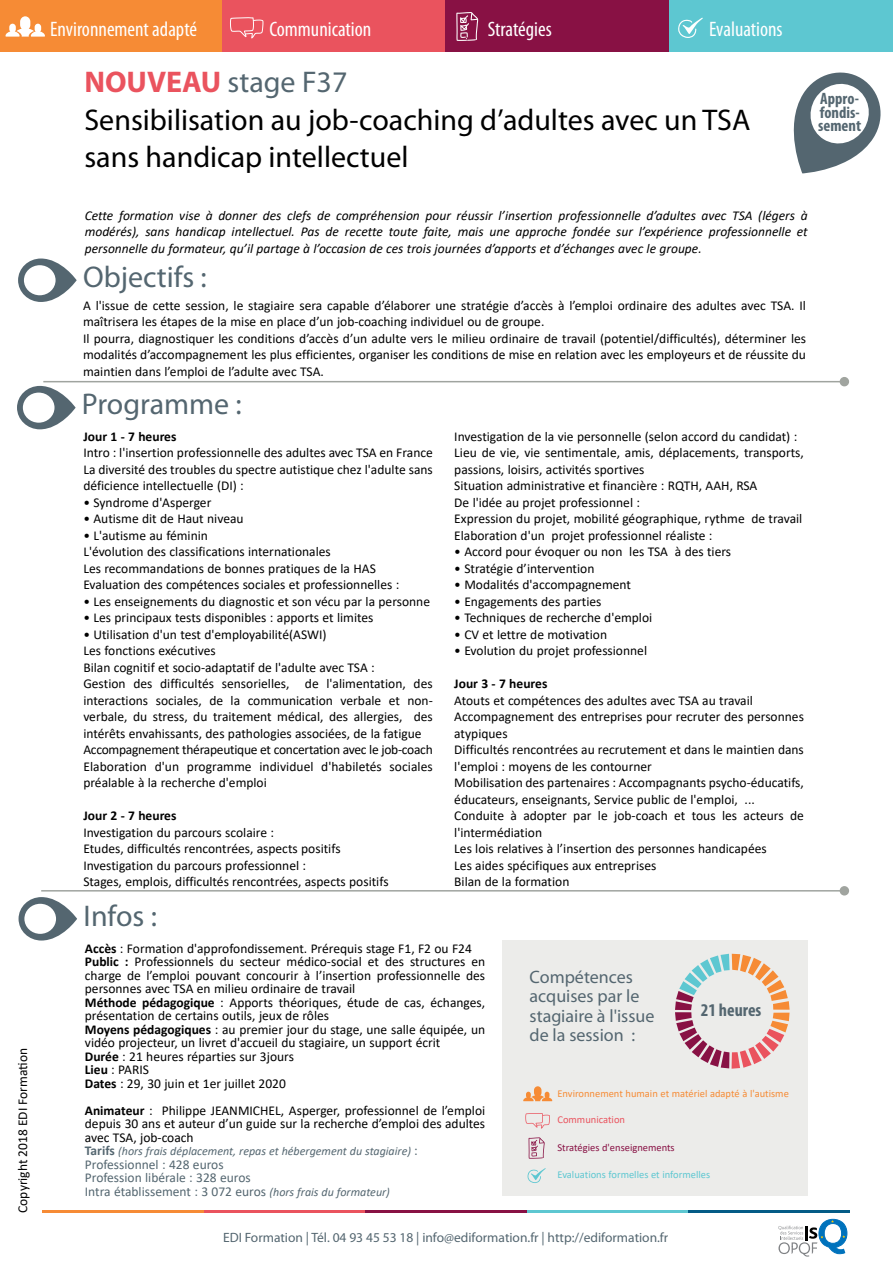
<style>
.page{position:relative;width:893px;height:1263px;background:#fff}
.page>*{position:absolute;margin:0;border:0;box-sizing:border-box;transform-origin:0 0}
.t1{font:30px/37.5px "Myriad Pro";color:#000}
.t2{font:30px "Myriad Pro";color:#546670}
.t3{font:condensed 21px "Myriad Pro";color:#fff}
.t4{font:18px/19.5px "Myriad Pro";color:#546670}
.t5{font:700 condensed 18px "Myriad Pro";color:#546670}
.t6{font:700 condensed 16.5px/13.5px "Myriad Pro";color:#546670}
.t7{font:13.5px/16.5px "Calibri";color:#000}
.t8{font:italic 13.5px/16.5px "Calibri";color:#000;text-align:justify}
.t9{font:13.5px/13.5px "Calibri";color:#546670}
.t10{font:13.5px "Myriad Pro";color:#546670}
.t11{font:700 13.5px "Calibri";color:#000}
.t12{font:italic 12px "Calibri";color:#546670}
.t13{font:10.5px "Calibri";color:#f68b35}
.t14{font:10.5px "Calibri";color:#5dc7d1}
.t15{font:10.5px "Calibri";color:#814}
.t16{font:10.5px "Calibri";color:#ea535e}
.s1{font-weight:700;color:#ea535e}
.s2{color:#546670}
.s3{font-weight:700}
.s4{font-weight:700;font-style:normal;font-size:13.5px}
.s5{font-style:normal;font-size:13.5px}
.s6{font-style:italic;font-size:12px}
</style>
<div class="page">
<svg style="left:778px;top:1219px;width:69px;height:37px"></svg>
<hr style="left:43px;top:1210px;width:161px;height:3px;background:#f68b35">
<hr style="left:204px;top:1210px;width:162px;height:3px;background:#ea535e">
<hr style="left:366px;top:1210px;width:161px;height:3px;background:#814">
<hr style="left:527px;top:1210px;width:162px;height:3px;background:#5dc7d1">
<hr style="left:689px;top:1210px;width:161px;height:3px;background:#035b86">
<div style="left:0;top:0;width:222px;height:51px;background:#f68b35"></div>
<div style="left:222px;top:0;width:224px;height:51px;background:#ea535e"></div>
<div style="left:446px;top:0;width:223px;height:51px;background:#814"></div>
<div style="left:669px;top:0;width:223px;height:51px;background:#5dc7d1"></div>
<svg style="left:456px;top:12px;width:22px;height:29px"></svg>
<svg style="left:6px;top:16px;width:39px;height:21px"></svg>
<svg style="left:230px;top:17px;width:33px;height:21px"></svg>
<svg style="left:678px;top:18px;width:25px;height:20px"></svg>
<svg style="left:18px;top:258px;width:59px;height:44px"></svg>
<svg style="left:17px;top:386px;width:59px;height:43px"></svg>
<hr style="left:43px;top:381px;width:798px;height:1px;background:#a0a49f">
<div style="left:840px;top:378px;width:8px;height:8px;background:#a0a49f;border-radius:50%"></div>
<div style="left:840px;top:377px;width:9px;height:9px;border:2px solid #a0a49f;border-radius:50%"></div>
<hr style="left:41px;top:890px;width:800px;height:1px;background:#a0a49f">
<div style="left:840px;top:887px;width:8px;height:8px;background:#a0a49f;border-radius:50%"></div>
<div style="left:840px;top:886px;width:9px;height:9px;border:2px solid #a0a49f;border-radius:50%"></div>
<svg style="left:793px;top:72px;width:88px;height:101px"></svg>
<svg style="left:19px;top:897px;width:58px;height:43px"></svg>
<div style="left:502px;top:940px;width:306px;height:256px;background:#ececea"></div>
<svg style="left:523px;top:1086px;width:29px;height:15px"></svg>
<svg style="left:525px;top:1113px;width:25px;height:15px"></svg>
<svg style="left:529px;top:1137px;width:16px;height:22px"></svg>
<svg style="left:527px;top:1168px;width:19px;height:15px"></svg>
<svg style="left:675px;top:954px;width:115px;height:115px"></svg>
<p class="t7" style="left:14px;top:1213px;width:166px;rotate:-90deg">Copyright 2018 EDI Formation</p>
<h2 class="t3" style="left:50px;top:16px;width:148px">Environnement adapté</h2>
<h2 class="t3" style="left:269px;top:16px;width:103px">Communication</h2>
<h2 class="t3" style="left:488px;top:16px;width:66px">Stratégies</h2>
<h2 class="t3" style="left:709px;top:16px;width:75px">Evaluations</h2>
<h1 class="t1" style="left:84px;top:63px;width:667px"><span class="s1">NOUVEAU</span> <span class="s2">stage F37<br></span>Sensibilisation au job-coaching d’adultes avec un TSA sans handicap intellectuel</h1>
<p class="t6" style="left:818px;top:92px;width:45px">Appro&shy;fondis&shy;sement</p>
<p class="t8" style="left:85px;top:207px;width:725px">Cette formation vise à donner des clefs de compréhension pour réussir l’insertion professionnelle d’adultes avec TSA (légers à modérés), sans handicap intellectuel. Pas de recette toute faite, mais une approche fondée sur l’expérience professionnelle et personnelle du formateur, qu’il partage à l’occasion de ces trois journées d’apports et d’échanges avec le groupe.</p>
<h1 class="t2" style="left:83px;top:259px;width:125px">Objectifs :</h1>
<p class="t7" style="left:83px;top:296px;width:724px">A l'issue de cette session, le stagiaire sera capable d’élaborer une stratégie d’accès à l’emploi ordinaire des adultes avec TSA. Il maîtrisera les étapes de la mise en place d’un job-coaching individuel ou de groupe.<br>Il pourra, diagnostiquer les conditions d’accès d’un adulte vers le milieu ordinaire de travail (potentiel/difficultés), déterminer les modalités d’accompagnement les plus efficientes, organiser les conditions de mise en relation avec les employeurs et de réussite du maintien dans l’emploi de l’adulte avec TSA.</p>
<h1 class="t2" style="left:82px;top:385px;width:161px">Programme :</h1>
<p class="t11" style="left:83px;top:427px;width:95px">Jour 1 - 7 heures</p>
<p class="t7" style="left:83px;top:444px;width:351px;text-align:justify">Intro : l'insertion professionnelle des adultes avec TSA en France La diversité des troubles du spectre autistique chez l'adulte sans déficience intellectuelle (DI) :</p>
<p class="t7" style="left:83px;top:494px;width:130px">• Syndrome d'Asperger</p>
<p class="t7" style="left:83px;top:510px;width:162px">• Autisme dit de Haut niveau</p>
<p class="t7" style="left:83px;top:527px;width:318px">• L'autisme au féminin<br>L'évolution des classifications internationales<br>Les recommandations de bonnes pratiques de la HAS Evaluation des compétences sociales et professionnelles :</p>
<p class="t7" style="left:83px;top:593px;width:348px">• Les enseignements du diagnostic et son vécu par la personne</p>
<p class="t7" style="left:83px;top:609px;width:292px">• Les principaux tests disponibles : apports et limites</p>
<p class="t7" style="left:83px;top:626px;width:351px">• Utilisation d'un test d'employabilité(ASWI)<br>Les fonctions exécutives<br>Bilan cognitif et socio-adaptatif de l'adulte avec TSA :<br>Gestion des difficultés sensorielles, de l'alimentation, des interactions sociales, de la communication verbale et non&shy;verbale, du stress, du traitement médical, des allergies, des intérêts envahissants, des pathologies associées, de la fatigue Accompagnement thérapeutique et concertation avec le job-coach Elaboration d'un programme individuel d'habiletés sociales préalable à la recherche d'emploi</p>
<p class="t11" style="left:83px;top:806px;width:95px">Jour 2 - 7 heures</p>
<p class="t7" style="left:83px;top:824px;width:307px">Investigation du parcours scolaire :<br>Etudes, difficultés rencontrées, aspects positifs Investigation du parcours professionnel :<br>Stages, emplois, difficultés rencontrées, aspects positifs</p>
<p class="t7" style="left:454px;top:428px;width:351px">Investigation de la vie personnelle (selon accord du candidat) :<br>Lieu de vie, vie sentimentale, amis, déplacements, transports, passions, loisirs, activités sportives<br>Situation administrative et financière : RQTH, AAH, RSA<br>De l'idée au projet professionnel :<br>Expression du projet, mobilité géographique, rythme de travail Elaboration d'un projet professionnel réaliste :</p>
<p class="t7" style="left:454px;top:543px;width:278px">• Accord pour évoquer ou non les TSA à des tiers</p>
<p class="t7" style="left:454px;top:560px;width:142px">• Stratégie d’intervention</p>
<p class="t7" style="left:454px;top:576px;width:178px">• Modalités d'accompagnement</p>
<p class="t7" style="left:454px;top:593px;width:149px">• Engagements des parties</p>
<p class="t7" style="left:454px;top:609px;width:199px">• Techniques de recherche d'emploi</p>
<p class="t7" style="left:454px;top:626px;width:154px">• CV et lettre de motivation</p>
<p class="t7" style="left:454px;top:642px;width:194px">• Evolution du projet professionnel</p>
<p class="t11" style="left:454px;top:674px;width:95px">Jour 3 - 7 heures</p>
<p class="t7" style="left:454px;top:692px;width:351px">Atouts et compétences des adultes avec TSA au travail Accompagnement des entreprises pour recruter des personnes atypiques<br>Difficultés rencontrées au recrutement et dans le maintien dans l'emploi : moyens de les contourner<br>Mobilisation des partenaires : Accompagnants psycho-éducatifs, éducateurs, enseignants, Service public de l'emploi, ...<br>Conduite à adopter par le job-coach et tous les acteurs de l'intermédiation<br>Les lois relatives à l’insertion des personnes handicapées<br>Les aides spécifiques aux entreprises<br>Bilan de la formation</p>
<h1 class="t2" style="left:84px;top:897px;width:75px">Infos :</h1>
<p class="t7" style="left:85px;top:941px;width:402px;line-height:13.5px"><span class="s3">Accès</span> : Formation d'approfondissement. Prérequis stage F1, F2 ou F24<br><span class="s3">Public :</span> Professionnels du secteur médico-social et des structures en charge de l’emploi pouvant concourir à l’insertion professionnelle des personnes avec TSA en milieu ordinaire de travail<br><span class="s3">Méthode pédagogique</span> : Apports théoriques, étude de cas, échanges, présentation de certains outils, jeux de rôles<br><span class="s3">Moyens pédagogiques</span> : au premier jour du stage, une salle équipée, un vidéo projecteur, un livret d'accueil du stagiaire, un support écrit<br><span class="s3">Durée</span> : 21 heures réparties sur 3jours<br><span class="s3">Lieu</span> : PARIS<br><span class="s3">Dates</span> : 29, 30 juin et 1er juillet 2020</p>
<p class="t7" style="left:85px;top:1103px;width:402px;line-height:13.5px;text-align:justify"><span class="s3">Animateur</span> : Philippe JEANMICHEL, Asperger, professionnel de l’emploi depuis 30 ans et auteur d’un guide sur la recherche d’emploi des adultes avec TSA, job-coach</p>
<p class="t12" style="left:85px;top:1143px;width:334px"><span class="s4">Tarifs</span> (hors frais déplacement, repas et hébergement du stagiaire) <span class="s5">:</span></p>
<p class="t9" style="left:85px;top:1157px;width:307px">Professionnel : 428 euros<br>Profession libérale : 328 euros<br>Intra établissement : 3 072 euros <span class="s6">(hors frais du formateur)</span></p>
<h3 class="t4" style="left:530px;top:967px;width:126px">Compétences acquises par le stagiaire à l'issue de la session :</h3>
<h3 class="t5" style="left:701px;top:999px;width:62px">21 heures</h3>
<p class="t13" style="left:557px;top:1086px;width:233px">Environnement humain et matériel adapté à l'autisme</p>
<p class="t16" style="left:557px;top:1112px;width:69px">Communication</p>
<p class="t15" style="left:557px;top:1140px;width:119px">Stratégies d'enseignements</p>
<p class="t14" style="left:557px;top:1167px;width:154px">Evaluations formelles et informelles</p>
<p class="t10" style="left:223px;top:1229px;width:447px">EDI Formation | Tél. 04 93 45 53 18 | info@ediformation.fr | http://ediformation.fr</p>
</div>
